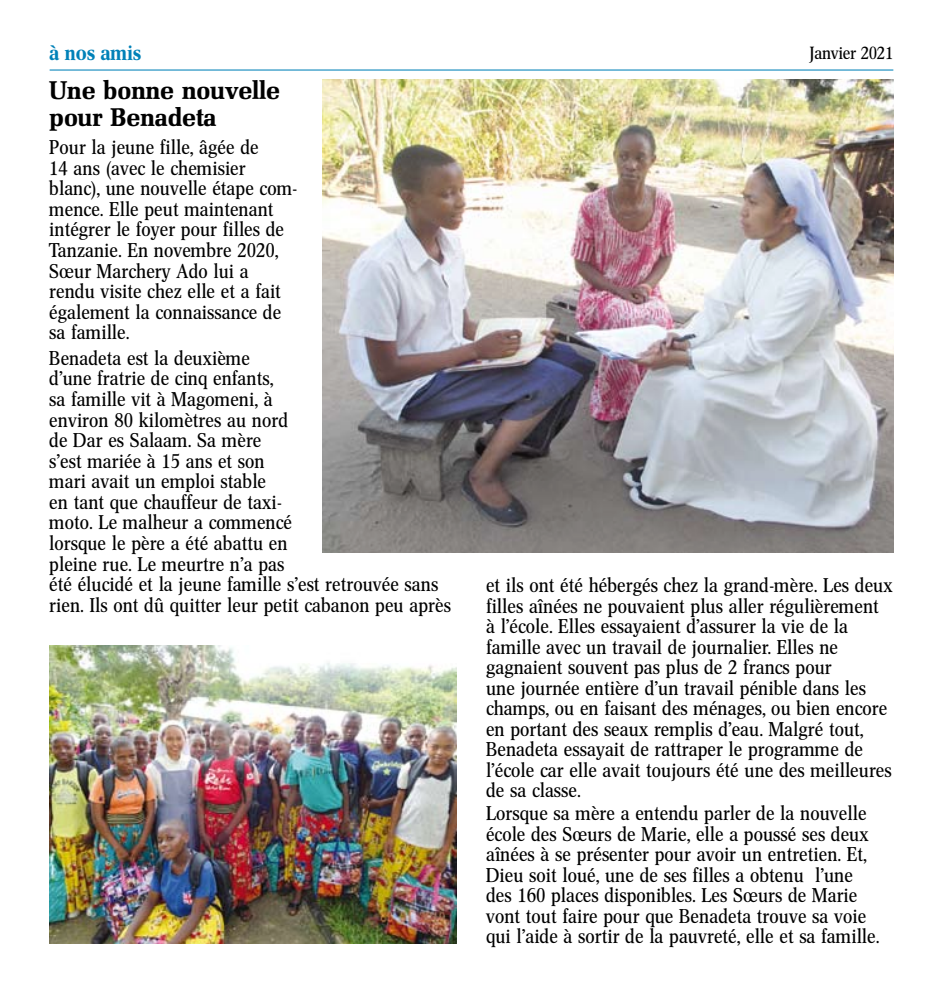
<style>
.page{position:relative;width:943px;height:993px;background:#fff}
.page>*{position:absolute;margin:0;border:0;box-sizing:border-box;transform-origin:0 0}
.t1{font:25.38px/26.8px "Mel Bol";color:#000}
.t2{font:21px "Cnn Med";color:#0081b8}
.t3{font:19.6px/20.5px "Cnn Reg";letter-spacing:.015em;color:#000;scale:1.05 1}
.t4{font:17.5px "Cnn Reg";color:#000;scale:1.05 1}
</style>
<div class="page">
<hr style="left:50px;top:69px;width:843px;height:1px;background:#0081b8">
<img style="left:322px;top:79px;width:571px;height:473px">
<img style="left:50px;top:645px;width:406px;height:298px">
<p class="t2" style="left:50px;top:40px;width:93px">à nos amis</p>
<p class="t4" style="left:809px;top:43px;width:81px">Janvier 2021</p>
<p class="t1" style="left:50px;top:77px;width:232px">Une bonne nouvelle pour Benadeta</p>
<p class="t3" style="left:50px;top:137px;width:237px">Pour la jeune fille, âgée de<br>14 ans (avec le chemisier blanc), une nouvelle étape com&shy;mence. Elle peut maintenant intégrer le foyer pour filles de<br>Tanzanie. En novembre 2020,<br>Sœur Marchery Ado lui a rendu visite chez elle et a fait également la connaissance de sa famille.</p>
<p class="t3" style="left:50px;top:348px;width:384px">Benadeta est la deuxième<br>d’une fratrie de cinq enfants,<br>sa famille vit à Magomeni, à<br>environ 80 kilomètres au nord<br>de Dar es Salaam. Sa mère<br>s’est mariée à 15 ans et son<br>mari avait un emploi stable<br>en tant que chauffeur de taxi-<br>moto. Le malheur a commencé<br>lorsque le père a été abattu en<br>pleine rue. Le meurtre n’a pas<br>été élucidé et la jeune famille s’est retrouvée sans rien. Ils ont dû quitter leur petit cabanon peu après</p>
<p class="t3" style="left:486px;top:575px;width:388px">et ils ont été hébergés chez la grand-mère. Les deux filles aînées ne pouvaient plus aller régulièrement<br>à l’école. Elles essayaient d’assurer la vie de la famille avec un travail de journalier. Elles ne gagnaient souvent pas plus de 2 francs pour<br>une journée entière d’un travail pénible dans les champs, ou en faisant des ménages, ou bien encore en portant des seaux remplis d’eau. Malgré tout, Benadeta essayait de rattraper le programme de l’école car elle avait toujours été une des meilleures de sa classe.</p>
<p class="t3" style="left:486px;top:802px;width:376px">Lorsque sa mère a entendu parler de la nouvelle école des Sœurs de Marie, elle a poussé ses deux aînées à se présenter pour avoir un entretien. Et, Dieu soit loué, une de ses filles a obtenu l’une des 160 places disponibles. Les Sœurs de Marie vont tout faire pour que Benadeta trouve sa voie qui l’aide à sortir de la pauvreté, elle et sa famille.</p>
</div>
